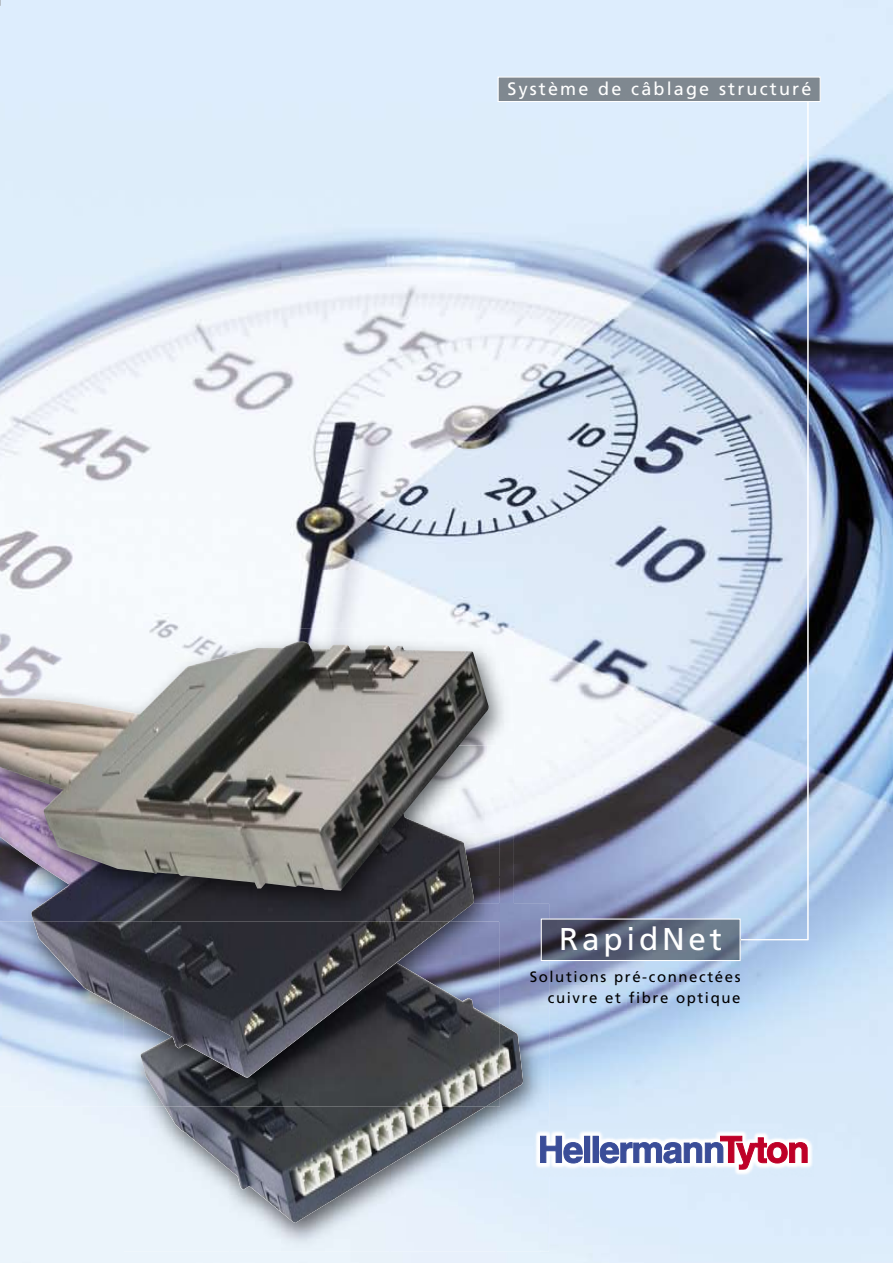
<style>
.page{position:relative;width:893px;height:1263px;background:#fff}
.page>*{position:absolute;margin:0;border:0;box-sizing:border-box;transform-origin:0 0}
.t1{font:31.5px "Frutiger";letter-spacing:.12em;color:#fff}
.t2{font:18px "Frutiger";letter-spacing:.12em;color:#fff}
.t3{font:15px/21px "Frutiger";letter-spacing:.105em;color:#000;text-align:right}
</style>
<div class="page">
<img style="left:0;top:0;width:893px;height:1263px">
<img style="left:497px;top:904px;width:52px;height:348px">
<div style="left:124px;top:1107px;width:106px;height:145px;background:#ebf4fb"></div>
<div style="left:390px;top:1223px;width:107px;height:29px;background:#e8f0fb"></div>
<img style="left:230px;top:1223px;width:160px;height:29px">
<img style="left:164px;top:1023px;width:359px;height:200px">
<img style="left:0;top:921px;width:124px;height:186px">
<img style="left:450px;top:921px;width:50px;height:42px">
<img style="left:124px;top:1078px;width:16px;height:29px">
<img style="left:140px;top:963px;width:360px;height:144px">
<img style="left:33px;top:921px;width:417px;height:157px">
<img style="left:0;top:628px;width:514px;height:138px">
<img style="left:500px;top:766px;width:14px;height:138px">
<img style="left:500px;top:904px;width:14px;height:17px">
<img style="left:489px;top:745px;width:11px;height:44px">
<img style="left:489px;top:789px;width:11px;height:44px">
<img style="left:489px;top:833px;width:11px;height:44px">
<img style="left:474px;top:877px;width:26px;height:44px">
<img style="left:0;top:891px;width:474px;height:30px">
<img style="left:0;top:641px;width:489px;height:250px">
<div style="left:499px;top:79px;width:320px;height:21px;background:#7f8890"></div>
<div style="left:497px;top:77px;width:324px;height:25px;border:1px solid #fff"></div>
<svg style="left:740px;top:102px;width:68px;height:838px;background:#9cabc4"></svg>
<img style="left:543px;top:920px;width:196px;height:39px">
<div style="left:541px;top:918px;width:200px;height:43px;border:1px solid #fff"></div>
<img style="left:533px;top:1129px;width:281px;height:47px">
<div style="left:585px;top:1136px;width:5px;height:26px;background:#3a4d98"></div>
<div style="left:584px;top:1136px;width:6px;height:27px;border:1px solid #3a4d98"></div>
<div style="left:593px;top:1136px;width:5px;height:26px;background:#3a4d98"></div>
<svg style="left:540px;top:1136px;width:43px;height:28px"></svg>
<svg style="left:600px;top:1136px;width:207px;height:33px"></svg>
<p class="t2" style="left:507px;top:78px;width:305px">Système de câblage structuré</p>
<h1 class="t1" style="left:559px;top:920px;width:164px">RapidNet</h1>
<p class="t3" style="left:530px;top:966px;width:212px">Solutions pré-connectées cuivre et fibre optique</p>
</div>
